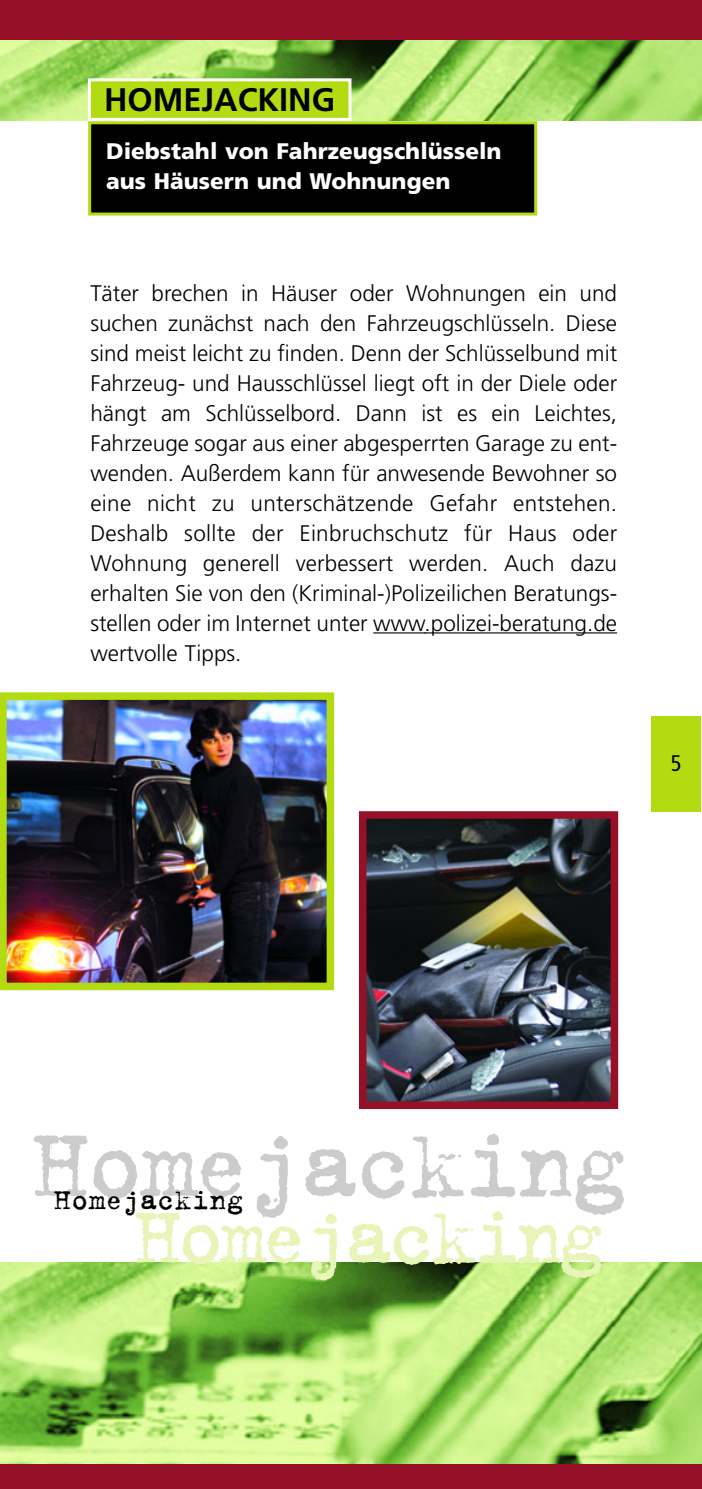
<style>
.page{position:relative;width:702px;height:1489px;background:#fff}
.page>*{position:absolute;margin:0;border:0;box-sizing:border-box;transform-origin:0 0}
.t1{font:106.75px "Trixie";letter-spacing:-.045em;color:#ccc}
.t2{font:87.75px "Trixie";letter-spacing:-.065em;color:#e8f4b8}
.t3{font:700 32.5px "Frutiger";color:#000}
.t4{font:31.5px "Trixie";color:#000}
.t5{font:300 22.5px/30px "Frutiger";color:#000;text-align:justify}
.t6{font:900 22.5px/30px "Frutiger";color:#fff}
.t7{font:condensed 22.5px "Frutiger";color:#000}
</style>
<div class="page">
<div style="left:651px;top:716px;width:50px;height:96px;background:#b3db11"></div>
<hr style="left:373px;top:632px;width:53px;height:1px;background:#000">
<hr style="left:424px;top:632px;width:193px;height:1px;background:#000">
<img style="left:0;top:39px;width:701px;height:82px">
<img style="left:0;top:1262px;width:701px;height:202px">
<img style="left:368px;top:820px;width:241px;height:279px">
<div style="left:359px;top:811px;width:259px;height:297px;border:8px solid #961027"></div>
<div style="left:0;top:0;width:701px;height:39px;background:#961027"></div>
<div style="left:0;top:1464px;width:701px;height:24px;background:#961027"></div>
<div style="left:91px;top:124px;width:443px;height:88px;background:#000"></div>
<div style="left:88px;top:121px;width:449px;height:94px;border:3px solid #b3db11"></div>
<div style="left:89px;top:80px;width:261px;height:39px;background:#b3db11"></div>
<div style="left:88px;top:78px;width:263px;height:43px;border:3px solid #fff"></div>
<img style="left:9px;top:701px;width:316px;height:280px">
<div style="left:0;top:692px;width:334px;height:298px;border:8px solid #b3db11"></div>
<h3 class="t3" style="left:104px;top:86px;width:233px">HOMEJACKING</h3>
<p class="t6" style="left:106px;top:138px;width:397px">Diebstahl von Fahrzeugschlüsseln aus Häusern und Wohnungen</p>
<p class="t5" style="left:90px;top:279px;width:528px">Täter brechen in Häuser oder Wohnungen ein und suchen zunächst nach den Fahrzeugschlüsseln. Diese sind meist leicht zu finden. Denn der Schlüsselbund mit Fahrzeug- und Hausschlüssel liegt oft in der Diele oder hängt am Schlüsselbord. Dann ist es ein Leichtes, Fahrzeuge sogar aus einer abgesperrten Garage zu ent&shy;wenden. Außerdem kann für anwesende Bewohner so eine nicht zu unterschätzende Gefahr entstehen.<br>Deshalb sollte der Einbruchschutz für Haus oder Wohnung generell verbessert werden. Auch dazu erhalten Sie von den (Kriminal-)Polizeilichen Beratungs&shy;stellen oder im Internet unter www.polizei-beratung.de wertvolle Tipps.</p>
<p class="t7" style="left:671px;top:753px;width:12px">5</p>
<h1 class="t1" style="left:30px;top:1096px;width:600px">Homejacking</h1>
<h3 class="t4" style="left:54px;top:1179px;width:191px">Homejacking</h3>
<h2 class="t2" style="left:133px;top:1180px;width:474px">Homejacking</h2>
</div>
